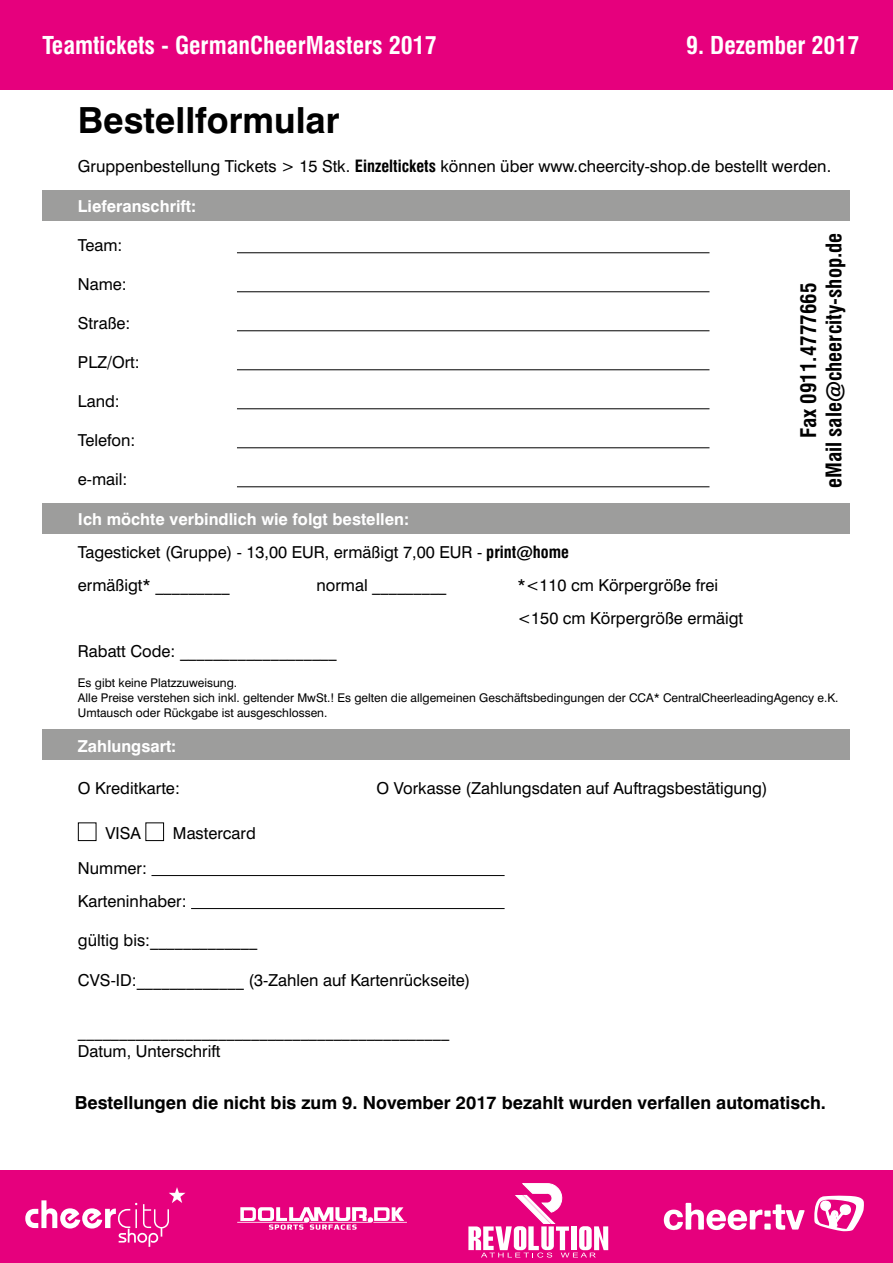
<style>
.page{position:relative;width:893px;height:1263px;background:#fff}
.page>*{position:absolute;margin:0;border:0;box-sizing:border-box;transform-origin:0 0}
.t1{font:700 36px "Swiss 721 BT";color:#000}
.t2{font:700 condensed 24px "Swiss 721 BT";color:#fff}
.t3{font:700 condensed 21px/25.2px "Swiss 721 BT";color:#000;text-align:center}
.t4{font:700 18px "Swiss 721 BT";color:#000}
.t5{font:16.5px/33px "Swiss 721 BT";color:#000}
.t6{font:700 16.5px "Swiss 721 BT";color:#fff}
.t7{font:12px/15px "Swiss 721 BT";color:#000}
.s1{font-weight:700;font-stretch:condensed}
.s2{font-weight:700;color:#fff}
</style>
<div class="page">
<div style="left:43px;top:190px;width:807px;height:30px;background:#9d9d9c"></div>
<div style="left:43px;top:503px;width:807px;height:31px;background:#9d9d9c"></div>
<div style="left:43px;top:729px;width:807px;height:31px;background:#9d9d9c"></div>
<hr style="left:237px;top:252px;width:472px;height:1px;background:#000">
<hr style="left:237px;top:291px;width:472px;height:1px;background:#000">
<hr style="left:237px;top:330px;width:472px;height:1px;background:#000">
<hr style="left:237px;top:369px;width:472px;height:1px;background:#000">
<hr style="left:237px;top:408px;width:472px;height:1px;background:#000">
<hr style="left:237px;top:447px;width:472px;height:1px;background:#000">
<hr style="left:237px;top:486px;width:472px;height:1px;background:#000">
<div style="left:78px;top:822px;width:18px;height:19px;border:1px solid #000"></div>
<div style="left:145px;top:822px;width:19px;height:19px;border:1px solid #000"></div>
<hr style="left:151px;top:875px;width:354px;height:1px;background:#000">
<hr style="left:191px;top:908px;width:314px;height:1px;background:#000">
<div style="left:1px;top:0;width:892px;height:90px;background:#e6007d"></div>
<div style="left:0;top:1171px;width:893px;height:92px;background:#e6007d"></div>
<svg style="left:664px;top:1203px;width:141px;height:27px"></svg>
<svg style="left:814px;top:1196px;width:50px;height:36px"></svg>
<svg style="left:25px;top:1187px;width:160px;height:60px"></svg>
<svg style="left:237px;top:1207px;width:170px;height:23px"></svg>
<svg style="left:468px;top:1183px;width:140px;height:74px"></svg>
<h2 class="t2" style="left:43px;top:31px;width:396px">Teamtickets - GermanCheerMasters 2017</h2>
<h2 class="t2" style="left:686px;top:31px;width:175px">9. Dezember 2017</h2>
<h1 class="t1" style="left:78px;top:98px;width:263px">Bestellformular</h1>
<p class="t5" style="left:78px;top:150px;width:755px">Gruppenbestellung Tickets &gt; 15 Stk. <span class="s1">Einzeltickets</span> können über www.cheercity-shop.de bestellt werden.</p>
<p class="t6" style="left:78px;top:196px;width:120px">Lieferanschrift:</p>
<p class="t5" style="left:78px;top:229px;width:46px">Team:</p>
<p class="t5" style="left:78px;top:268px;width:50px">Name:</p>
<p class="t5" style="left:78px;top:307px;width:54px">Straße:</p>
<p class="t5" style="left:78px;top:346px;width:63px">PLZ/Ort:</p>
<p class="t5" style="left:78px;top:385px;width:43px">Land:</p>
<p class="t5" style="left:78px;top:424px;width:59px">Telefon:</p>
<p class="t5" style="left:78px;top:463px;width:51px">e-mail:</p>
<p class="t5" style="left:78px;top:502px;width:493px"><span class="s2">Ich möchte verbindlich wie folgt bestellen:<br></span>Tagesticket (Gruppe) - 13,00 EUR, ermäßigt 7,00 EUR - <span class="s1">print@home </span>ermäßigt* _________</p>
<p class="t3" style="left:796px;top:488px;width:257px;rotate:-90deg">Fax 0911.4777665<br>eMail sale@cheercity-shop.de</p>
<p class="t5" style="left:316px;top:568px;width:132px">normal _________</p>
<p class="t5" style="left:517px;top:568px;width:227px">*&lt;110 cm Körpergröße frei &lt;150 cm Körpergröße ermäigt</p>
<p class="t5" style="left:78px;top:634px;width:260px">Rabatt Code: ___________________</p>
<p class="t7" style="left:78px;top:675px;width:762px">Es gibt keine Platzzuweisung.<br>Alle Preise verstehen sich inkl. geltender MwSt.! Es gelten die allgemeinen Geschäftsbedingungen der CCA* CentralCheerleadingAgency e.K.<br>Umtausch oder Rückgabe ist ausgeschlossen.</p>
<p class="t6" style="left:78px;top:735px;width:100px">Zahlungsart:</p>
<p class="t5" style="left:78px;top:771px;width:103px">O Kreditkarte:</p>
<p class="t5" style="left:376px;top:771px;width:393px">O Vorkasse (Zahlungsdaten auf Auftragsbestätigung)</p>
<p class="t5" style="left:105px;top:816px;width:37px">VISA</p>
<p class="t5" style="left:173px;top:816px;width:84px">Mastercard</p>
<p class="t5" style="left:78px;top:851px;width:110px">Nummer:<br>Karteninhaber:</p>
<p class="t5" style="left:78px;top:924px;width:181px">gültig bis:_____________</p>
<p class="t5" style="left:78px;top:963px;width:394px">CVS-ID:_____________ (3-Zahlen auf Kartenrückseite)</p>
<p class="t5" style="left:78px;top:1021px;width:373px;line-height:19.8px">_____________________________________________<br>Datum, Unterschrift</p>
<p class="t4" style="left:75px;top:1092px;width:753px">Bestellungen die nicht bis zum 9. November 2017 bezahlt wurden verfallen automatisch.</p>
</div>
